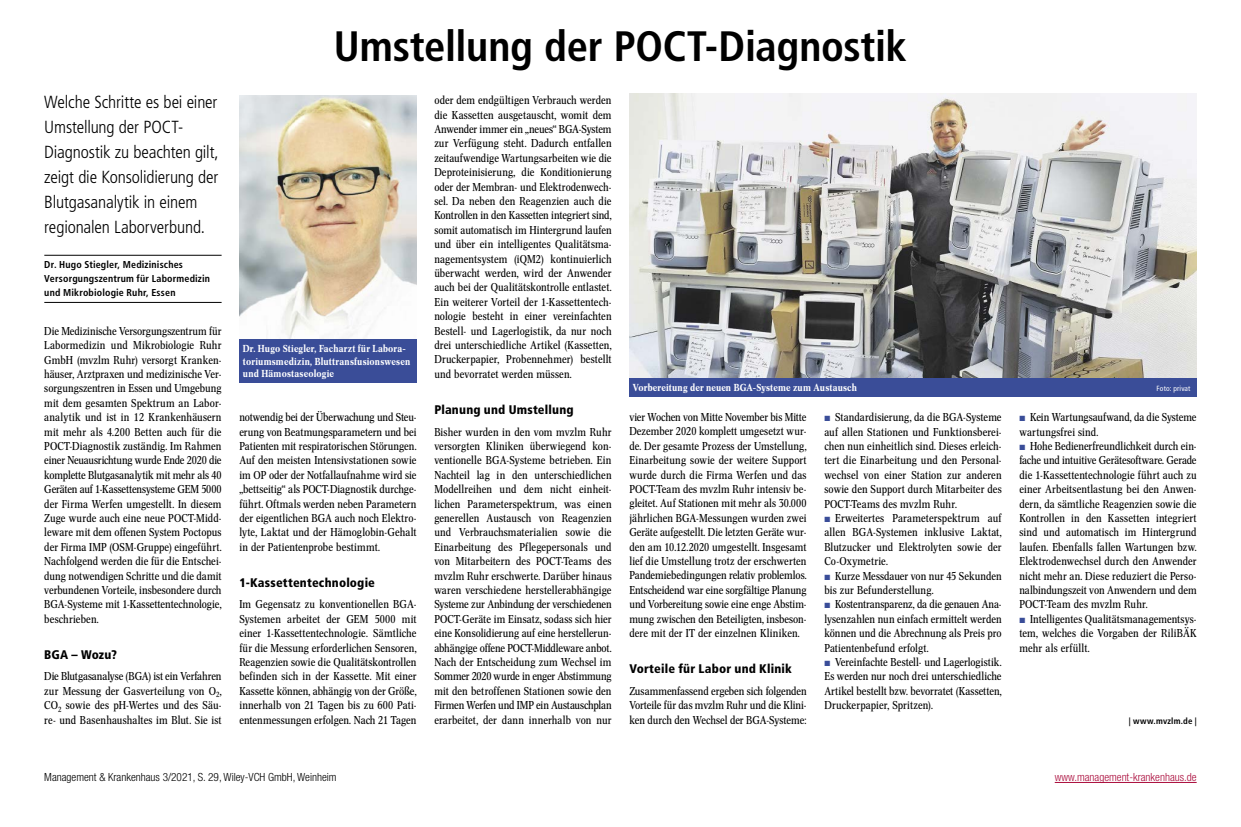
<style>
.page{position:relative;width:1241px;height:827px;background:#fff}
.page>*{position:absolute;margin:0;border:0;box-sizing:border-box;transform-origin:0 0}
.t1{font:700 condensed 42.5px "Frutiger LT Std";letter-spacing:-.005em;color:#000}
.t2{font:300 condensed 17.5px/25px "Frutiger LT Std";letter-spacing:-.01em;color:#000}
.t3{font:900 condensed 12.5px "Frutiger LT Std";letter-spacing:.015em;color:#000}
.t4{font:11.25px/14.4px "Concorde Nova";letter-spacing:.005em;color:#000;text-align:justify}
.t5{font:300 condensed 11.25px "Helvetica Neue LT Std";color:#000}
.t6{font:300 condensed 11.25px "Helvetica Neue LT Std";color:#aa0b3b}
.t7{font:500 10px/12.5px "Concorde Nova";letter-spacing:.02em;color:#fff}
.t8{font:700 condensed 10px/14.4px "Frutiger LT Std";letter-spacing:.015em;color:#000}
.t9{font:700 condensed 8.75px "Frutiger LT Std";letter-spacing:.02em;color:#000}
.t10{font:condensed 7.5px "Frutiger LT Std";letter-spacing:.02em;color:#fff}
.s1{color:#3a4d98}
</style>
<div class="page">
<hr style="left:44px;top:255px;width:177px;height:1px;background:#000">
<hr style="left:44px;top:302px;width:177px;height:1px;background:#000">
<img style="left:239px;top:96px;width:177px;height:243px">
<div style="left:239px;top:339px;width:177px;height:44px;background:#3a4d98"></div>
<img style="left:629px;top:94px;width:567px;height:284px">
<div style="left:629px;top:378px;width:567px;height:18px;background:#3a4d98"></div>
<hr style="left:1054px;top:782px;width:142px;height:1px;background:#aa0b3b">
<h2 class="t2" style="left:44px;top:90px;width:176px">Welche Schritte es bei einer<br>Umstellung der POCT-<br>Diagnostik zu beachten gilt, zeigt die Konsolidierung der<br>Blutgasanalytik in einem regionalen Laborverbund.</h2>
<p class="t8" style="left:44px;top:257px;width:167px">Dr. Hugo Stiegler, Medizinisches<br>Versorgungszentrum für Labormedizin und Mikrobiologie Ruhr, Essen</p>
<p class="t4" style="left:44px;top:324px;width:179px">Die Medizinische Versorgungszentrum für Labormedizin und Mikrobiologie Ruhr GmbH (mvzlm Ruhr) versorgt Kranken&shy;häuser, Arztpraxen und medizinische Ver&shy;sorgungszentren in Essen und Umgebung mit dem gesamten Spektrum an Labor&shy;analytik und ist in 12 Krankenhäusern mit mehr als 4.200 Betten auch für die POCT-Diagnostik zuständig. Im Rahmen einer Neuausrichtung wurde Ende 2020 die komplette Blutgasanalytik mit mehr als 40<br>Geräten auf 1-Kassettensysteme GEM 5000 der Firma Werfen umgestellt. In diesem Zuge wurde auch eine neue POCT-Midd&shy;leware mit dem offenen System Poctopus der Firma IMP (OSM-Gruppe) eingeführt.<br>Nachfolgend werden die für die Entschei&shy;dung notwendigen Schritte und die damit verbundenen Vorteile, insbesondere durch BGA-Systeme mit 1-Kassettentechnologie, beschrieben.</p>
<p class="t3" style="left:44px;top:647px;width:74px">BGA – Wozu?</p>
<p class="t4" style="left:44px;top:669px;width:179px">Die Blutgasanalyse (BGA) ist ein Verfahren zur Messung der Gasverteilung von O<sub>2</sub>, CO<sub>2</sub> sowie des pH-Wertes und des Säu&shy;re- und Basenhaushaltes im Blut. Sie ist</p>
<h1 class="t1" style="left:334px;top:21px;width:574px">Umstellung der POCT-Diagnostik</h1>
<p class="t7" style="left:243px;top:343px;width:169px">Dr. Hugo Stiegler, Facharzt für Labora&shy;toriumsmedizin, Bluttransfusionswesen und Hämostaseologie</p>
<p class="t4" style="left:239px;top:410px;width:179px">notwendig bei der Überwachung und Steu&shy;erung von Beatmungsparametern und bei Patienten mit respiratorischen Störungen.<br>Auf den meisten Intensivstationen sowie im OP oder der Notfallaufnahme wird sie „bettseitig“ als POCT-Diagnostik durchge&shy;führt. Oftmals werden neben Parametern der eigentlichen BGA auch noch Elektro&shy;lyte, Laktat und der Hämoglobin-Gehalt in der Patientenprobe bestimmt.</p>
<p class="t3" style="left:239px;top:575px;width:137px">1-Kassettentechnologie</p>
<p class="t4" style="left:239px;top:597px;width:179px">Im Gegensatz zu konventionellen BGA-Systemen arbeitet der GEM 5000 mit einer 1-Kassettentechnologie. Sämtliche für die Messung erforderlichen Sensoren, Reagenzien sowie die Qualitätskontrollen befinden sich in der Kassette. Mit einer Kassette können, abhängig von der Größe, innerhalb von 21 Tagen bis zu 600 Pati&shy;entenmessungen erfolgen. Nach 21 Tagen</p>
<p class="t4" style="left:434px;top:93px;width:179px">oder dem endgültigen Verbrauch werden die Kassetten ausgetauscht, womit dem Anwender immer ein „neues“ BGA-System zur Verfügung steht. Dadurch entfallen zeitaufwendige Wartungsarbeiten wie die Deproteinisierung, die Konditionierung oder der Membran- und Elektrodenwech&shy;sel. Da neben den Reagenzien auch die Kontrollen in den Kassetten integriert sind, somit automatisch im Hintergrund laufen und über ein intelligentes Qualitätsma&shy;nagementsystem (iQM2) kontinuierlich überwacht werden, wird der Anwender auch bei der Qualitätskontrolle entlastet.<br>Ein weiterer Vorteil der 1-Kassettentech&shy;nologie besteht in einer vereinfachten Bestell- und Lagerlogistik, da nur noch drei unterschiedliche Artikel (Kassetten, Druckerpapier, Probennehmer) bestellt und bevorratet werden müssen.</p>
<p class="t3" style="left:434px;top:402px;width:141px">Planung und Umstellung</p>
<p class="t4" style="left:434px;top:424px;width:179px">Bisher wurden in den vom mvzlm Ruhr versorgten Kliniken überwiegend kon&shy;ventionelle BGA-Systeme betrieben. Ein Nachteil lag in den unterschiedlichen Modellreihen und dem nicht einheit&shy;lichen Parameterspektrum, was einen generellen Austausch von Reagenzien und Verbrauchsmaterialien sowie die Einarbeitung des Pflegepersonals und von Mitarbeitern des POCT-Teams des mvzlm Ruhr erschwerte. Darüber hinaus waren verschiedene herstellerabhängige Systeme zur Anbindung der verschiedenen POCT-Geräte im Einsatz, sodass sich hier eine Konsolidierung auf eine herstellerun&shy;abhängige offene POCT-Middleware anbot.<br>Nach der Entscheidung zum Wechsel im Sommer 2020 wurde in enger Abstimmung mit den betroffenen Stationen sowie den Firmen Werfen und IMP ein Austauschplan erarbeitet, der dann innerhalb von nur</p>
<p class="t7" style="left:632px;top:381px;width:226px">Vorbereitung der neuen BGA-Systeme zum Austausch</p>
<p class="t10" style="left:1156px;top:384px;width:35px">Foto: privat</p>
<p class="t4" style="left:629px;top:410px;width:179px">vier Wochen von Mitte November bis Mitte Dezember 2020 komplett umgesetzt wur&shy;de. Der gesamte Prozess der Umstellung, Einarbeitung sowie der weitere Support wurde durch die Firma Werfen und das POCT-Team des mvzlm Ruhr intensiv be&shy;gleitet. Auf Stationen mit mehr als 30.000 jährlichen BGA-Messungen wurden zwei Geräte aufgestellt. Die letzten Geräte wur&shy;den am 10.12.2020 umgestellt. Insgesamt lief die Umstellung trotz der erschwerten Pandemiebedingungen relativ problemlos.<br>Entscheidend war eine sorgfältige Planung und Vorbereitung sowie eine enge Abstim&shy;mung zwischen den Beteiligten, insbeson&shy;dere mit der IT der einzelnen Kliniken.</p>
<p class="t3" style="left:629px;top:661px;width:164px">Vorteile für Labor und Klinik</p>
<p class="t4" style="left:629px;top:684px;width:179px">Zusammenfassend ergeben sich folgenden Vorteile für das mvzlm Ruhr und die Klini&shy;ken durch den Wechsel der BGA-Systeme:</p>
<p class="t4" style="left:824px;top:410px;width:179px;text-align:left"><span class="s1">◾</span> Standardisierung, da die BGA-Systeme auf allen Stationen und Funktionsberei&shy;chen nun einheitlich sind. Dieses erleich&shy;tert die Einarbeitung und den Personal&shy;wechsel von einer Station zur anderen sowie den Support durch Mitarbeiter des POCT-Teams des mvzlm Ruhr.<br><span class="s1">◾</span> Erweitertes Parameterspektrum auf allen BGA-Systemen inklusive Laktat, Blutzucker und Elektrolyten sowie der Co-Oxymetrie.<br><span class="s1">◾</span> Kurze Messdauer von nur 45 Sekunden bis zur Befunderstellung.<br><span class="s1">◾</span> Kostentransparenz, da die genauen Ana&shy;lysenzahlen nun einfach ermittelt werden können und die Abrechnung als Preis pro Patientenbefund erfolgt.<br><span class="s1">◾</span> Vereinfachte Bestell- und Lagerlogistik.<br>Es werden nur noch drei unterschiedliche Artikel bestellt bzw. bevorratet (Kassetten, Druckerpapier, Spritzen).</p>
<p class="t4" style="left:1019px;top:410px;width:179px;text-align:left"><span class="s1">◾</span> Kein Wartungsaufwand, da die Systeme wartungsfrei sind.<br><span class="s1">◾</span> Hohe Bedienerfreundlichkeit durch ein&shy;fache und intuitive Gerätesoftware. Gerade die 1-Kassettentechnologie führt auch zu einer Arbeitsentlastung bei den Anwen&shy;dern, da sämtliche Reagenzien sowie die Kontrollen in den Kassetten integriert sind und automatisch im Hintergrund laufen. Ebenfalls fallen Wartungen bzw.<br>Elektrodenwechsel durch den Anwender nicht mehr an. Diese reduziert die Perso&shy;nalbindungszeit von Anwendern und dem POCT-Team des mvzlm Ruhr.<br><span class="s1">◾</span> Intelligentes Qualitätsmanagementsys&shy;tem, welches die Vorgaben der RiliBÄK mehr als erfüllt.</p>
<p class="t9" style="left:1128px;top:715px;width:69px">| www.mvzlm.de |</p>
<p class="t5" style="left:44px;top:771px;width:294px">Management &amp; Krankenhaus 3/2021, S. 29, Wiley-VCH GmbH, Weinheim</p>
<p class="t6" style="left:1054px;top:771px;width:143px">www.management-krankenhaus.de</p>
</div>
